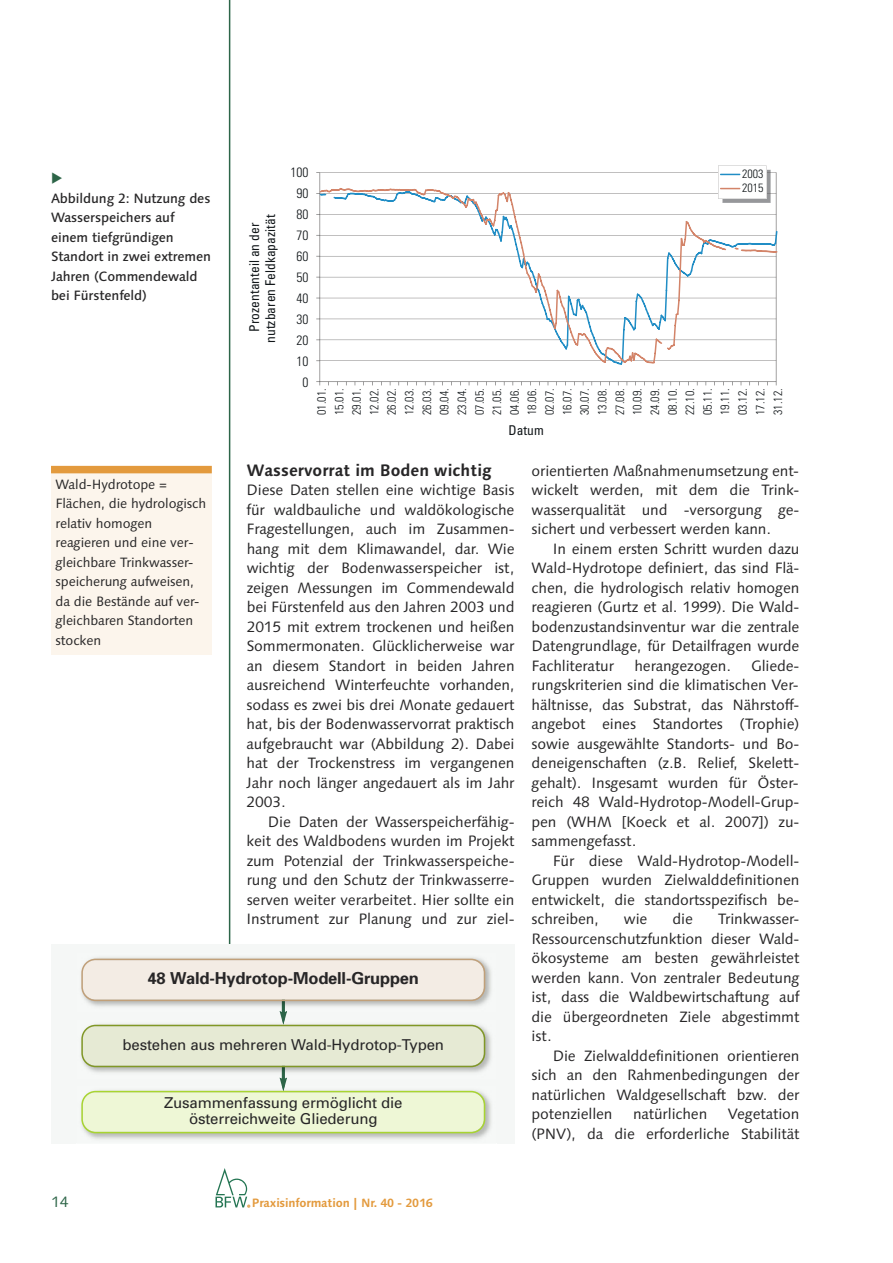
<style>
.page{position:relative;width:893px;height:1263px;background:#fff}
.page>*{position:absolute;margin:0;border:0;box-sizing:border-box;transform-origin:0 0}
.t1{font:700 16.5px "Univers";letter-spacing:-.01em;color:#272627}
.t2{font:700 16.5px "Linotype Syntax Com";color:#272627}
.t3{font:15px/19.5px "Linotype Syntax Com";letter-spacing:-.01em;color:#272627;text-align:justify}
.t4{font:15px/16.5px "Univers";letter-spacing:-.01em;color:#272627;text-align:center}
.t5{font:15px "Linotype Syntax Com";color:#2d6548}
.t6{font:13.5px/19.5px "Linotype Syntax Com";letter-spacing:-.01em;color:#272627}
.t7{font:500 13.5px/19.5px "Linotype Syntax Com";letter-spacing:-.01em;color:#272627}
.t8{font:condensed 13.5px/16.2px "Univers";color:#101518;text-align:center}
.t9{font:300 condensed 13.5px "Univers";color:#101518}
.t10{font:300 condensed 12px/17.5px "Univers";color:#101518;text-align:justify}
.t11{font:700 12px "Linotype Syntax Com";letter-spacing:-.015em;color:#e39a3d}
</style>
<div class="page">
<svg style="left:215px;top:1168px;width:35px;height:40px"></svg>
<hr style="left:229px;top:0;width:1px;height:1139px;background:#2d6548">
<hr style="left:320px;top:172px;width:456px;height:1px;background:#302e2e">
<hr style="left:316px;top:382px;width:460px;height:1px;background:#302e2e">
<hr style="left:320px;top:173px;width:1px;height:212px;background:#302e2e">
<hr style="left:776px;top:172px;width:1px;height:213px;background:#302e2e">
<svg style="left:320px;top:188px;width:457px;height:175px"></svg>
<svg style="left:718px;top:166px;width:53px;height:37px"></svg>
<div style="left:51px;top:466px;width:161px;height:189px;background:#fcf5ec"></div>
<div style="left:51px;top:466px;width:161px;height:7px;background:#e39a3d"></div>
<div style="left:52px;top:944px;width:463px;height:200px;background:#f5f7f6"></div>
<img style="left:87px;top:957px;width:404px;height:50px">
<img style="left:280px;top:1001px;width:7px;height:10px">
<svg style="left:81px;top:959px;width:404px;height:42px;background:#efe6dc"></svg>
<img style="left:87px;top:1029px;width:404px;height:44px">
<img style="left:280px;top:1067px;width:7px;height:10px">
<svg style="left:81px;top:1011px;width:404px;height:56px"></svg>
<img style="left:86px;top:1095px;width:405px;height:44px">
<svg style="left:81px;top:1077px;width:404px;height:56px"></svg>
<p class="t7" style="left:51px;top:188px;width:162px">Abbildung 2: Nutzung des<br>Wasserspeichers auf einem tiefgründigen<br>Stand ort in zwei extremen<br>Jahren (Commendewald bei Fürstenfeld)</p>
<p class="t8" style="left:247px;top:343px;width:130px;rotate:-90deg">Prozentanteil an der nutzbaren Feldkapazität</p>
<p class="t9" style="left:291px;top:167px;width:19px">100</p>
<p class="t9" style="left:297px;top:188px;width:13px">90</p>
<p class="t9" style="left:297px;top:209px;width:13px">80</p>
<p class="t9" style="left:297px;top:230px;width:13px">70</p>
<p class="t9" style="left:297px;top:251px;width:13px">60</p>
<p class="t9" style="left:297px;top:272px;width:13px">50</p>
<p class="t9" style="left:297px;top:293px;width:13px">40</p>
<p class="t9" style="left:297px;top:314px;width:13px">30</p>
<p class="t9" style="left:297px;top:335px;width:13px">20</p>
<p class="t9" style="left:297px;top:356px;width:13px">10</p>
<p class="t9" style="left:303px;top:377px;width:7px">0</p>
<p class="t10" style="left:742px;top:168px;width:23px;line-height:14.1px">2003<br>2015</p>
<p class="t10" style="left:314px;top:415px;width:28px;rotate:-90deg">01.01.<br>15.01.<br>29.01.<br>12.02.<br>26.02.<br>12.03.<br>26.03.<br>09.04.<br>23.04.<br>07.05.<br>21.05.<br>04.06.<br>18.06.<br>02.07.<br>16.07.<br>30.07.<br>13.08.<br>27.08.<br>10.09.<br>24.09.<br>08.10.<br>22.10.<br>05.11.<br>19.11.<br>03.12.<br>17.12.<br>31.12.</p>
<p class="t8" style="left:508px;top:423px;width:37px">Datum</p>
<p class="t6" style="left:56px;top:474px;width:152px">Wald-Hydrotope =<br>Flächen, die hydrologisch relativ homogen reagieren und eine ver&shy;gleichbare Trinkwasser&shy;speicherung aufweisen, da die Bestände auf ver&shy;gleichbaren Standorten stocken</p>
<p class="t2" style="left:247px;top:460px;width:247px">Wasservorrat im Boden wichtig</p>
<p class="t3" style="left:247px;top:480px;width:270px">Diese Daten stellen eine wichtige Basis für waldbauliche und waldökologische Fragestellungen, auch im Zusammen&shy;hang mit dem Klimawandel, dar. Wie wichtig der Bodenwasserspeicher ist, zeigen Messungen im Commendewald bei Fürstenfeld aus den Jahren 2003 und 2015 mit extrem trockenen und heißen Sommermonaten. Glücklicherweise war an diesem Standort in beiden Jahren ausreichend Winterfeuchte vorhanden, sodass es zwei bis drei Monate gedauert hat, bis der Bodenwasservorrat praktisch aufgebraucht war (Abbildung 2). Dabei hat der Trockenstress im vergangenen Jahr noch länger angedauert als im Jahr 2003.</p>
<p class="t3" style="left:247px;top:812px;width:269px;text-indent:21px">Die Daten der Wasserspeicherfähig&shy;keit des Waldbodens wurden im Projekt zum Potenzial der Trinkwasserspeiche&shy;rung und den Schutz der Trinkwasserre&shy;serven weiter verarbeitet. Hier sollte ein Instrument zur Planung und zur ziel -</p>
<p class="t1" style="left:148px;top:972px;width:273px">48 Wald-Hydrotop-Modell-Gruppen</p>
<p class="t4" style="left:123px;top:1038px;width:323px">bestehen aus mehreren Wald-Hydrotop-Typen</p>
<p class="t4" style="left:164px;top:1095px;width:240px">Zusammenfassung ermöglicht die österreichweite Gliederung</p>
<p class="t3" style="left:532px;top:461px;width:269px">orientierten Maßnahmenumsetzung ent&shy;wickelt werden, mit dem die Trink - wasserqualität und -versorgung ge - sichert und verbessert werden kann.</p>
<p class="t3" style="left:531px;top:539px;width:269px;text-indent:21px">In einem ersten Schritt wurden dazu Wald-Hydrotope definiert, das sind Flä&shy;chen, die hydrologisch relativ homogen reagieren (Gurtz et al. 1999). Die Wald&shy;bodenzustandsinventur war die zentrale Datengrundlage, für Detailfragen wurde Fachliteratur</p>
<p class="t3" style="left:531px;top:656px;width:269px;text-indent:220px">Gliede&shy;rungskriterien sind die klimatischen Ver&shy;hältnisse, das Substrat, das Nährstoff - angebot eines Standortes (Trophie) sowie ausgewählte Standorts- und Bo&shy;deneigenschaften (z.B. Relief, Skelett - gehalt). Insgesamt wurden für Öster&shy;reich 48 Wald-Hydrotop-Modell-Grup&shy;pen (WHM [Koeck et al. 2007]) zu - sammengefasst.</p>
<p class="t3" style="left:531px;top:851px;width:269px;text-indent:21px">Für diese Wald-Hydrotop-Modell-Gruppen wurden Zielwalddefinitionen entwickelt, die standortsspezifisch be&shy;schreiben,</p>
<p class="t3" style="left:634px;top:656px;width:98px">herangezogen.</p>
<p class="t3" style="left:532px;top:909px;width:269px;text-indent:187px">Trinkwasser-Ressourcen schutzfunktion dieser Wald&shy;ökosysteme am besten gewährleistet werden kann. Von zentraler Bedeutung ist, dass die Waldbewirtschaftung auf die übergeordneten Ziele abgestimmt ist.</p>
<p class="t3" style="left:532px;top:1046px;width:269px;text-indent:21px">Die Zielwalddefinitionen orientieren sich an den Rahmenbedingungen der natürlichen Waldgesellschaft bzw. der potenziellen</p>
<p class="t3" style="left:624px;top:909px;width:25px">wie</p>
<p class="t3" style="left:673px;top:909px;width:22px">die</p>
<p class="t3" style="left:633px;top:1104px;width:76px">natürlichen</p>
<p class="t3" style="left:532px;top:1104px;width:269px;text-align:right">Vegetation<br>(PNV), da die erforderliche Stabilität</p>
<p class="t5" style="left:51px;top:1192px;width:19px">14</p>
<p class="t11" style="left:252px;top:1195px;width:182px">Praxisinformation | Nr. 40 - 2016</p>
</div>
